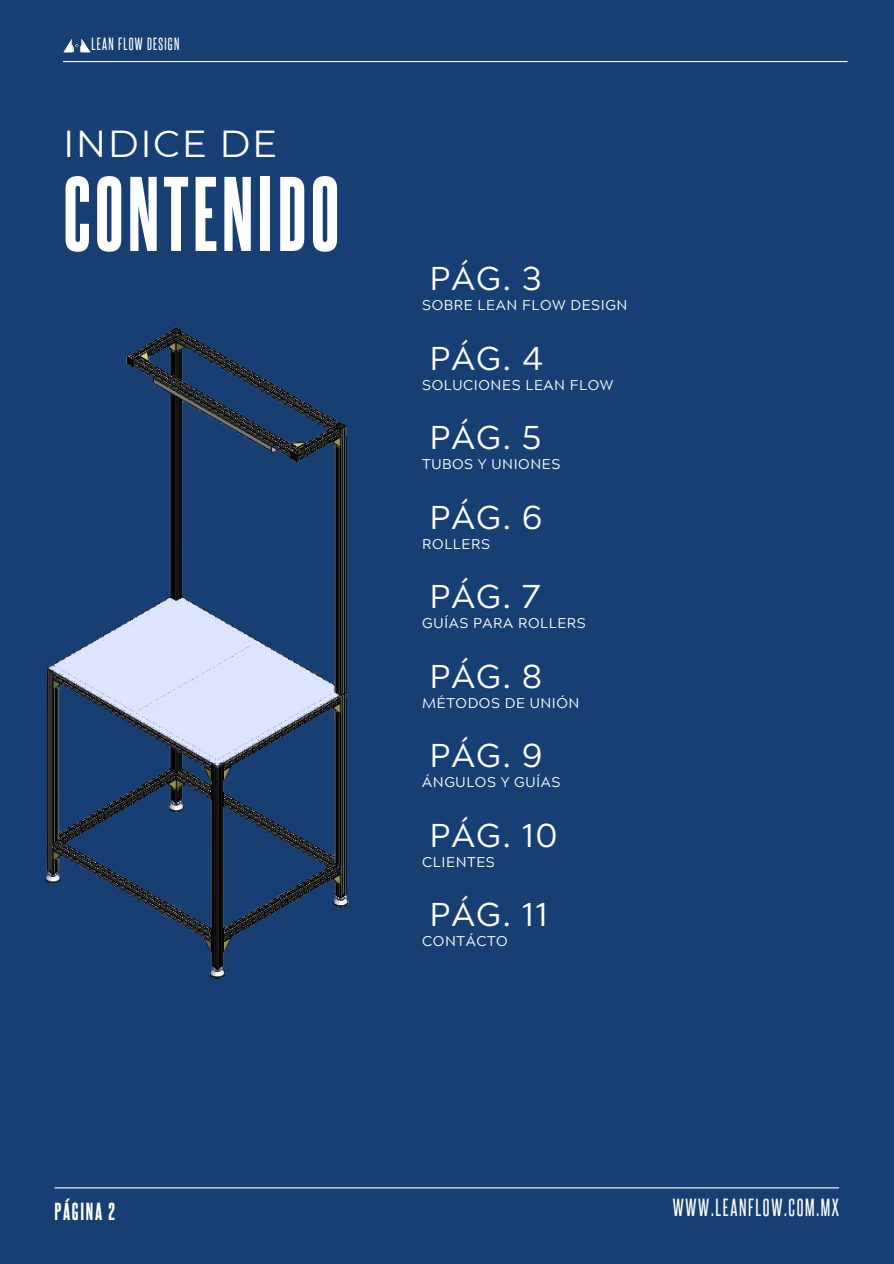
<style>
.page{position:relative;width:894px;height:1264px;background:#fff}
.page>*{position:absolute;margin:0;border:0;box-sizing:border-box;transform-origin:0 0}
.t1{font:90px "Steelfish Eb";letter-spacing:.04em;color:#fff}
.t2{font:37.5px "Montserrat";letter-spacing:.04em;color:#fff}
.t3{font:33px "Acherus Grotesque";letter-spacing:.04em;color:#fff}
.t4{font:21px "Aka Acid Steelfish";letter-spacing:.08em;color:#fff}
.t5{font:21px "Steelfish Eb";letter-spacing:.08em;color:#fff}
.t6{font:15px "Aka Acid Steelfish";letter-spacing:.08em;color:#fff}
.t7{font:14.1px "Acherus Grotesque";letter-spacing:.04em;color:#fff}
</style>
<div class="page">
<div style="left:0;top:0;width:893px;height:1263px;background:#173f73"></div>
<hr style="left:63px;top:61px;width:784px;height:1px;background:#fff">
<hr style="left:55px;top:1187px;width:783px;height:1px;background:#fff">
<img style="left:45px;top:327px;width:304px;height:652px">
<img style="left:63px;top:39px;width:27px;height:14px">
<p class="t6" style="left:92px;top:39px;width:89px">LEAN FLOW DESIGN</p>
<h1 class="t2" style="left:63px;top:120px;width:216px">INDICE DE</h1>
<h3 class="t1" style="left:63px;top:156px;width:278px">CONTENIDO</h3>
<p class="t3" style="left:429px;top:265px;width:113px">PÁG. 3</p>
<h3 class="t7" style="left:422px;top:300px;width:207px">SOBRE LEAN FLOW DESIGN</h3>
<h3 class="t3" style="left:429px;top:345px;width:115px">PÁG. 4</h3>
<p class="t7" style="left:422px;top:379px;width:193px">SOLUCIONES LEAN FLOW</p>
<h3 class="t3" style="left:429px;top:424px;width:113px">PÁG. 5</h3>
<p class="t7" style="left:422px;top:459px;width:140px">TUBOS Y UNIONES</p>
<h3 class="t3" style="left:429px;top:504px;width:114px">PÁG. 6</h3>
<p class="t7" style="left:422px;top:538px;width:69px">ROLLERS</p>
<h3 class="t3" style="left:429px;top:583px;width:113px">PÁG. 7</h3>
<p class="t7" style="left:422px;top:617px;width:165px">GUÍAS PARA ROLLERS</p>
<h3 class="t3" style="left:429px;top:663px;width:114px">PÁG. 8</h3>
<p class="t7" style="left:422px;top:697px;width:159px">MÉTODOS DE UNIÓN</p>
<h3 class="t3" style="left:429px;top:742px;width:114px">PÁG. 9</h3>
<p class="t7" style="left:422px;top:776px;width:140px">ÁNGULOS Y GUÍAS</p>
<h3 class="t3" style="left:429px;top:821px;width:129px">PÁG. 10</h3>
<p class="t7" style="left:422px;top:856px;width:74px">CLIENTES</p>
<h4 class="t3" style="left:429px;top:901px;width:120px">PÁG. 11</h4>
<h5 class="t7" style="left:422px;top:935px;width:87px">CONTÁCTO</h5>
<h2 class="t5" style="left:55px;top:1197px;width:62px">PÁGINA 2</h2>
<p class="t4" style="left:672px;top:1199px;width:168px">WWW.LEANFLOW.COM.MX</p>
</div>
